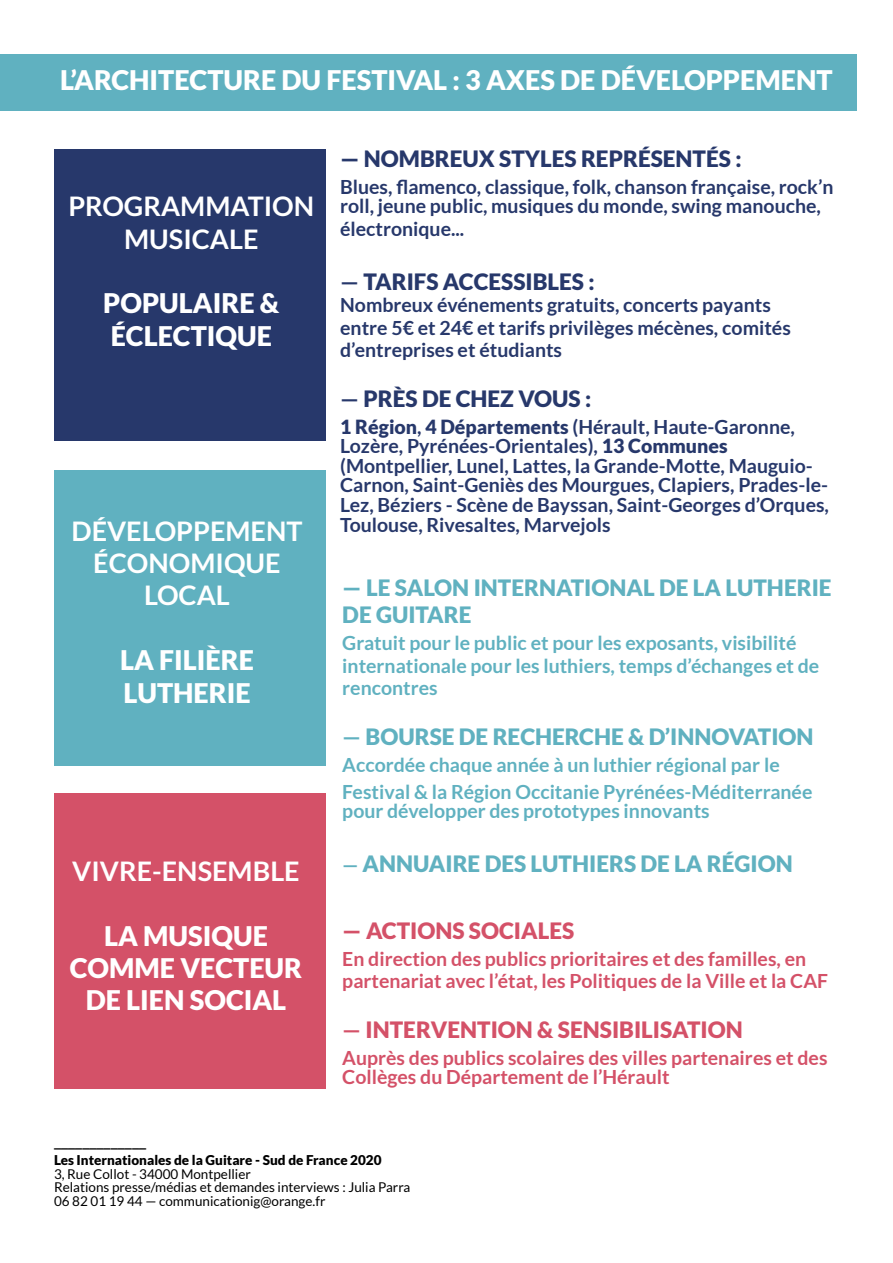
<style>
.page{position:relative;width:893px;height:1263px;background:#fff}
.page>*{position:absolute;margin:0;border:0;box-sizing:border-box;transform-origin:0 0}
.t1{font:900 27px/32.4px "Lato";color:#fff}
.t2{font:700 27px/32.4px "Lato";color:#fff;text-align:center}
.t3{font:900 22.5px/27px "Lato";color:#60b1c0}
.t4{font:900 22.5px "Lato";color:#27386b}
.t5{font:900 22.5px "Lato";color:#d45168}
.t6{font:700 19.5px/19.5px "Lato";color:#27386b}
.t7{font:700 19.5px/22.5px "Lato";color:#60b1c0}
.t8{font:700 19.5px/22.5px "Lato";color:#d45168}
.t9{font:18px "Lato";color:#000}
.t10{font:13.5px/13.5px "Lato";color:#000}
.t11{font:900 13.5px "Lato";color:#000}
.s1{font-weight:700}
.s2{font-weight:900}
.s3{font-weight:700;font-size:19.5px}
</style>
<div class="page">
<div style="left:54px;top:149px;width:271px;height:292px;background:#27386b"></div>
<div style="left:54px;top:470px;width:271px;height:295px;background:#60b1c0"></div>
<div style="left:54px;top:793px;width:271px;height:296px;background:#d45168"></div>
<div style="left:0;top:54px;width:857px;height:57px;background:#60b1c0"></div>
<h1 class="t1" style="left:60px;top:63px;width:774px">L’ARCHITECTURE DU FESTIVAL : 3 AXES DE DÉVELOPPEMENT</h1>
<h1 class="t2" style="left:68px;top:190px;width:247px">PROGRAMMATION<br>MUSICALE</h1>
<h1 class="t1" style="left:103px;top:287px;width:178px">POPULAIRE &amp;<br>ÉCLECTIQUE</h1>
<h1 class="t2" style="left:72px;top:514px;width:232px">DÉVELOPPEMENT<br>ÉCONOMIQUE<br>LOCAL</h1>
<h1 class="t1" style="left:120px;top:643px;width:135px">LA FILIÈRE<br>LUTHERIE</h1>
<h1 class="t2" style="left:72px;top:854px;width:229px">VIVRE-ENSEMBLE</h1>
<h1 class="t1" style="left:70px;top:919px;width:234px;text-align:center">LA MUSIQUE<br>COMME VECTEUR<br>DE LIEN SOCIAL</h1>
<p class="t4" style="left:340px;top:146px;width:403px">— NOMBREUX STYLES REPRÉSENTÉS :</p>
<p class="t6" style="left:340px;top:177px;width:495px">Blues, flamenco, classique, folk, chanson française, rock’n roll, jeune public, musiques du monde, swing manouche,</p>
<p class="t6" style="left:340px;top:219px;width:126px">électronique...</p>
<p class="t4" style="left:340px;top:269px;width:256px"><span class="s1">—</span> TARIFS ACCESSIBLES :</p>
<p class="t6" style="left:340px;top:294px;width:452px;line-height:22.5px">Nombreux événements gratuits, concerts payants entre 5€ et 24€ et tarifs privilèges mécènes, comités d’entreprises et étudiants</p>
<p class="t4" style="left:340px;top:386px;width:253px"><span class="s1">—</span> PRÈS DE CHEZ VOUS :</p>
<p class="t6" style="left:340px;top:417px;width:490px"><span class="s2">1 Région</span>, <span class="s2">4 Départements</span> (Hérault, Haute-Garonne, Lozère, Pyrénées-Orientales), <span class="s2">13 Communes </span>(Montpellier, Lunel, Lattes, la Grande-Motte, Mauguio-Carnon, Saint-Geniès des Mourgues, Clapiers, Prades-le-Lez, Béziers - Scène de Bayssan, Saint-Georges d’Orques, Toulouse, Rivesaltes, Marvejols</p>
<p class="t3" style="left:342px;top:574px;width:491px">— LE SALON INTERNATIONAL DE LA LUTHERIE<br>DE GUITARE</p>
<p class="t7" style="left:342px;top:632px;width:478px">Gratuit pour le public et pour les exposants, visibilité internationale pour les luthiers, temps d’échanges et de rencontres</p>
<p class="t3" style="left:342px;top:723px;width:473px"><span class="s1">—</span> BOURSE DE RECHERCHE &amp; D’INNOVATION</p>
<p class="t7" style="left:342px;top:751px;width:472px;line-height:27px">Accordée chaque année à un luthier régional par le<br>Festival &amp; la Région Occitanie Pyrénées-Méditerranée</p>
<p class="t7" style="left:342px;top:800px;width:369px">pour développer des prototypes innovants</p>
<p class="t3" style="left:342px;top:850px;width:452px"><span class="s3">—</span> ANNUAIRE DES LUTHIERS DE LA RÉGION</p>
<p class="t5" style="left:342px;top:917px;width:233px">— ACTIONS SOCIALES</p>
<p class="t8" style="left:342px;top:947px;width:487px">En direction des publics prioritaires et des familles, en partenariat avec l’état, les Politiques de la Ville et la CAF</p>
<p class="t5" style="left:342px;top:1016px;width:402px"><span class="s1">—</span> INTERVENTION &amp; SENSIBILISATION</p>
<p class="t8" style="left:342px;top:1048px;width:487px;line-height:19.5px">Auprès des publics scolaires des villes partenaires et des<br>Collèges du Département de l’Hérault</p>
<p class="t9" style="left:54px;top:1131px;width:94px">_____________</p>
<p class="t11" style="left:54px;top:1152px;width:329px">Les Internationales de la Guitare - Sud de France 2020</p>
<p class="t10" style="left:54px;top:1167px;width:358px">3, Rue Collot - 34000 Montpellier<br>Relations presse/médias et demandes interviews : Julia Parra<br>06 82 01 19 44 — communicationig@orange.fr</p>
</div>
